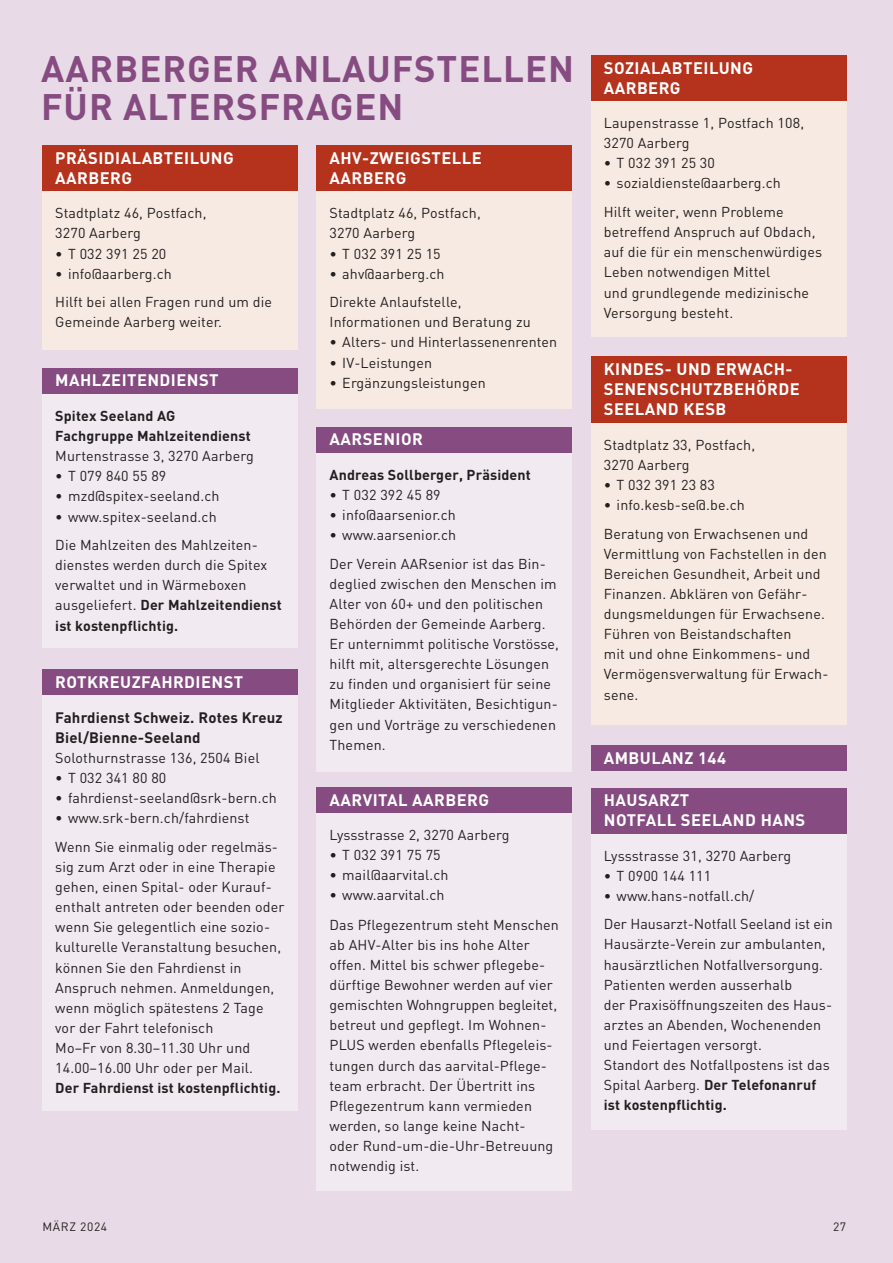
<style>
.page{position:relative;width:893px;height:1263px;background:#e8dbe7}
.page>*{position:absolute;margin:0;border:0;box-sizing:border-box;transform-origin:0 0}
.t1{font:700 36.45px/38.4px "DIN";letter-spacing:.025em;color:#864c81}
.t2{font:700 16.5px/20.1px "DIN";letter-spacing:.025em;color:#fff}
.t3{font:700 15px/20.1px "DIN";letter-spacing:.01em;color:#231f20}
.t4{font:14.25px/20.1px "DIN";letter-spacing:.01em;color:#231f20}
.t5{font:700 14.25px/20.1px "DIN";letter-spacing:.01em;color:#231f20}
.t6{font:12px "DIN";letter-spacing:.05em;color:#231f20}
.s1{font-weight:700}
</style>
<div class="page">
<div style="left:591px;top:68px;width:255px;height:269px;background:#f7eae2"></div>
<div style="left:591px;top:55px;width:255px;height:46px;background:#b5331d"></div>
<div style="left:591px;top:370px;width:255px;height:355px;background:#f7eae2"></div>
<div style="left:591px;top:357px;width:255px;height:66px;background:#b5331d"></div>
<div style="left:43px;top:158px;width:255px;height:192px;background:#f7eae2"></div>
<div style="left:43px;top:145px;width:255px;height:46px;background:#b5331d"></div>
<div style="left:317px;top:158px;width:255px;height:251px;background:#f7eae2"></div>
<div style="left:317px;top:145px;width:255px;height:46px;background:#b5331d"></div>
<div style="left:43px;top:381px;width:255px;height:267px;background:#f1ebf1"></div>
<div style="left:43px;top:368px;width:255px;height:26px;background:#864c81"></div>
<div style="left:591px;top:800px;width:255px;height:330px;background:#f1ebf1"></div>
<div style="left:591px;top:788px;width:255px;height:45px;background:#864c81"></div>
<div style="left:591px;top:745px;width:255px;height:26px;background:#864c81"></div>
<div style="left:317px;top:440px;width:255px;height:331px;background:#f1ebf1"></div>
<div style="left:317px;top:427px;width:255px;height:25px;background:#864c81"></div>
<div style="left:317px;top:800px;width:255px;height:391px;background:#f1ebf1"></div>
<div style="left:317px;top:788px;width:255px;height:25px;background:#864c81"></div>
<div style="left:43px;top:682px;width:255px;height:428px;background:#f1ebf1"></div>
<div style="left:43px;top:669px;width:255px;height:26px;background:#864c81"></div>
<h1 class="t1" style="left:41px;top:50px;width:535px">AARBERGER ANLAUFSTELLEN<br>FÜR ALTERSFRAGEN</h1>
<p class="t2" style="left:55px;top:148px;width:180px">PRÄSIDIALABTEILUNG<br>AARBERG</p>
<p class="t4" style="left:55px;top:203px;width:153px">Stadtplatz 46, Postfach,<br>3270 Aarberg</p>
<p class="t4" style="left:55px;top:244px;width:113px">• T 032 391 25 20</p>
<p class="t4" style="left:55px;top:259px;width:218px;line-height:28.7px">• info@aarberg.ch<br>Hilft bei allen Fragen rund um die</p>
<p class="t4" style="left:55px;top:312px;width:168px">Gemeinde Aarberg weiter.</p>
<p class="t2" style="left:330px;top:148px;width:154px">AHV-ZWEIGSTELLE<br>AARBERG</p>
<p class="t4" style="left:330px;top:203px;width:153px">Stadtplatz 46, Postfach,<br>3270 Aarberg</p>
<p class="t4" style="left:330px;top:244px;width:113px">• T 032 391 25 15</p>
<p class="t4" style="left:330px;top:259px;width:133px;line-height:28.7px">• ahv@aarberg.ch<br>Direkte Anlaufstelle,</p>
<p class="t4" style="left:330px;top:312px;width:203px">Informationen und Beratung zu</p>
<p class="t4" style="left:330px;top:332px;width:229px">• Alters- und Hinterlassenenrenten</p>
<p class="t4" style="left:330px;top:353px;width:104px">• IV-Leistungen</p>
<p class="t2" style="left:55px;top:371px;width:165px">MAHLZEITENDIENST</p>
<p class="t4" style="left:330px;top:373px;width:158px">• Ergänzungsleistungen</p>
<p class="t5" style="left:55px;top:406px;width:197px">Spitex Seeland AG<br>Fachgruppe Mahlzeitendienst</p>
<p class="t4" style="left:55px;top:446px;width:200px">Murtenstrasse 3, 3270 Aarberg</p>
<p class="t4" style="left:55px;top:466px;width:113px">• T 079 840 55 89</p>
<p class="t4" style="left:55px;top:486px;width:166px">• mzd@spitex-seeland.ch</p>
<p class="t4" style="left:55px;top:502px;width:204px;line-height:28.7px">• www.spitex-seeland.ch<br>Die Mahlzeiten des Mahlzeiten-</p>
<p class="t4" style="left:55px;top:555px;width:228px">dienstes werden durch die Spitex verwaltet und in Wärmeboxen ausgeliefert. <span class="s1">Der Mahlzeitendienst ist kostenpflichtig.</span></p>
<p class="t2" style="left:330px;top:429px;width:95px">AARSENIOR</p>
<p class="t5" style="left:330px;top:465px;width:203px">Andreas Sollberger, Präsident</p>
<p class="t4" style="left:330px;top:485px;width:113px">• T 032 392 45 89</p>
<p class="t4" style="left:330px;top:505px;width:128px">• info@aarsenior.ch</p>
<p class="t4" style="left:330px;top:521px;width:218px;line-height:28.7px">• www.aarsenior.ch<br>Der Verein AARsenior ist das Bin-</p>
<p class="t4" style="left:330px;top:574px;width:231px">deglied zwischen den Menschen im<br>Alter von 60+ und den politischen<br>Behörden der Gemeinde Aarberg.<br>Er unternimmt politische Vorstösse, hilft mit, altersgerechte Lösungen zu finden und organisiert für seine<br>Mitglieder Aktivitäten, Besichtigun&shy;gen und Vorträge zu verschiedenen<br>Themen.</p>
<p class="t2" style="left:55px;top:672px;width:190px">ROTKREUZFAHRDIENST</p>
<p class="t3" style="left:55px;top:707px;width:229px">Fahrdienst Schweiz. Rotes Kreuz<br>Biel/Bienne-Seeland</p>
<p class="t4" style="left:55px;top:748px;width:206px">Solothurnstrasse 136, 2504 Biel</p>
<p class="t4" style="left:55px;top:768px;width:113px">• T 032 341 80 80</p>
<p class="t4" style="left:55px;top:788px;width:223px">• fahrdienst-seeland@srk-bern.ch</p>
<p class="t4" style="left:55px;top:804px;width:224px;line-height:28.7px">• www.srk-bern.ch/fahrdienst<br>Wenn Sie einmalig oder regelmäs-</p>
<p class="t4" style="left:55px;top:857px;width:231px">sig zum Arzt oder in eine Therapie gehen, einen Spital- oder Kurauf&shy;enthalt antreten oder beenden oder wenn Sie gelegentlich eine sozio&shy;kulturelle Veranstaltung besuchen, können Sie den Fahrdienst in<br>Anspruch nehmen. Anmeldungen, wenn möglich spätestens 2 Tage vor der Fahrt telefonisch<br>Mo–Fr von 8.30–11.30 Uhr und<br>14.00–16.00 Uhr oder per Mail.</p>
<p class="t5" style="left:55px;top:1078px;width:227px">Der Fahrdienst ist kostenpflichtig.</p>
<p class="t2" style="left:330px;top:790px;width:161px">AARVITAL AARBERG</p>
<p class="t4" style="left:330px;top:825px;width:181px">Lyssstrasse 2, 3270 Aarberg</p>
<p class="t4" style="left:330px;top:845px;width:113px">• T 032 391 75 75</p>
<p class="t4" style="left:330px;top:865px;width:121px">• mail@aarvital.ch</p>
<p class="t4" style="left:330px;top:881px;width:231px;line-height:29.4px">• www.aarvital.ch<br>Das Pflegezentrum steht Menschen</p>
<p class="t4" style="left:330px;top:935px;width:229px">ab AHV-Alter bis ins hohe Alter offen. Mittel bis schwer pflegebe&shy;dürftige Bewohner werden auf vier gemischten Wohngruppen begleitet, betreut und gepflegt. Im Wohnen-<br>PLUS werden ebenfalls Pflegeleis&shy;tungen durch das aarvital-Pflege&shy;team erbracht. Der Übertritt ins<br>Pflegezentrum kann vermieden werden, so lange keine Nacht&shy;oder Rund-um-die-Uhr-Betreuung notwendig ist.</p>
<p class="t2" style="left:604px;top:58px;width:151px">SOZIALABTEILUNG<br>AARBERG</p>
<p class="t4" style="left:604px;top:113px;width:202px">Laupenstrasse 1, Postfach 108,<br>3270 Aarberg</p>
<p class="t4" style="left:604px;top:153px;width:113px">• T 032 391 25 30</p>
<p class="t4" style="left:604px;top:169px;width:181px;line-height:28.7px">• sozialdienste@aarberg.ch<br>Hilft weiter, wenn Probleme</p>
<p class="t4" style="left:604px;top:222px;width:220px">betreffend Anspruch auf Obdach, auf die für ein menschenwürdiges<br>Leben notwendigen Mittel<br>und grundlegende medizinische<br>Versorgung besteht.</p>
<p class="t2" style="left:604px;top:359px;width:197px">KINDES- UND ERWACH-<br>SENENSCHUTZBEHÖRDE<br>SEELAND KESB</p>
<p class="t4" style="left:604px;top:435px;width:153px">Stadtplatz 33, Postfach,<br>3270 Aarberg</p>
<p class="t4" style="left:604px;top:475px;width:113px">• T 032 391 23 83</p>
<p class="t4" style="left:604px;top:491px;width:206px;line-height:28.7px">• info.kesb-se@.be.ch<br>Beratung von Erwachsenen und</p>
<p class="t4" style="left:604px;top:544px;width:226px">Vermittlung von Fachstellen in den<br>Bereichen Gesundheit, Arbeit und<br>Finanzen. Abklären von Gefähr&shy;dungsmeldungen für Erwachsene.<br>Führen von Beistandschaften<br>mit und ohne Einkommens- und<br>Vermögensverwaltung für Erwach&shy;sene.</p>
<p class="t2" style="left:604px;top:748px;width:124px">AMBULANZ 144</p>
<p class="t2" style="left:604px;top:790px;width:203px">HAUSARZT<br>NOTFALL SEELAND HANS</p>
<p class="t4" style="left:604px;top:845px;width:189px">Lyssstrasse 31, 3270 Aarberg</p>
<p class="t4" style="left:604px;top:866px;width:109px">• T 0900 144 111</p>
<p class="t4" style="left:604px;top:881px;width:230px;line-height:28.7px">• www.hans-notfall.ch/<br>Der Hausarzt-Notfall Seeland ist ein</p>
<p class="t4" style="left:604px;top:934px;width:230px">Hausärzte-Verein zur ambulanten, hausärztlichen Notfallversorgung.<br>Patienten werden ausserhalb<br>der Praxisöffnungszeiten des Haus&shy;arztes an Abenden, Wochenenden und Feiertagen versorgt.<br>Standort des Notfallpostens ist das<br>Spital Aarberg. <span class="s1">Der Telefonanruf ist kostenpflichtig.</span></p>
<p class="t6" style="left:43px;top:1220px;width:66px">MÄRZ 2024</p>
<p class="t6" style="left:833px;top:1220px;width:15px">27</p>
</div>
